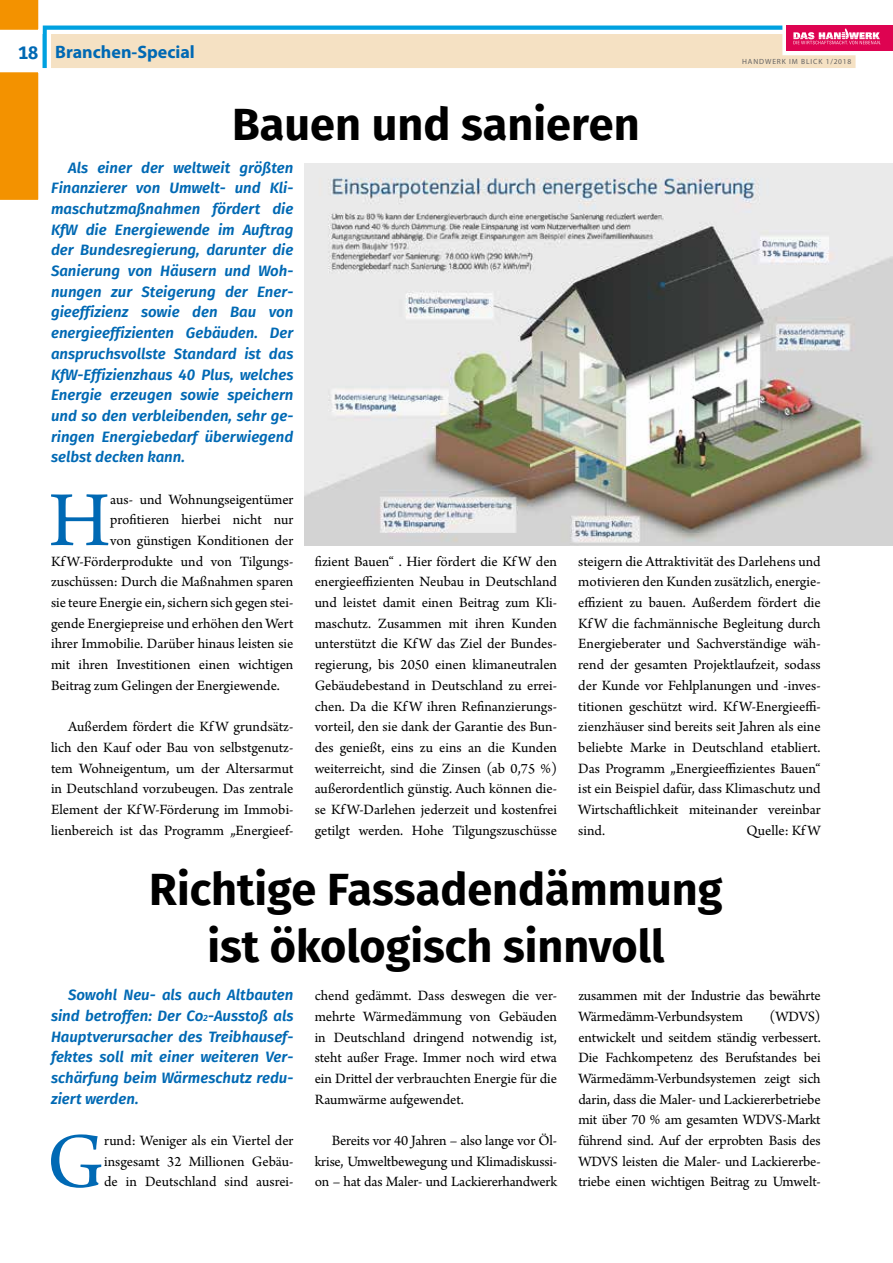
<style>
.page{position:relative;width:893px;height:1263px;background:#fff}
.page>*{position:absolute;margin:0;border:0;box-sizing:border-box;transform-origin:0 0}
.t1{font:81.9px "Arno Pro";color:#0069b4}
.t2{font:700 45px/56.2px "Fira Sans";color:#000;text-align:center}
.t3{font:700 18px "Myriad Pro";color:#0069b4}
.t4{font:700 18px "Fira Sans";color:#0069b4}
.t5{font:15px/20.7px "Arno Pro";letter-spacing:-.005em;color:#000;text-align:justify}
.t6{font:italic 600 15px/20.7px "Fira Sans";color:#0069b4;text-align:justify}
.t7{font:7.5px "Myriad Pro";letter-spacing:.12em;color:#646363}
.s1{font-size:8.7px}
</style>
<div class="page">
<img style="left:304px;top:163px;width:589px;height:382px">
<div style="left:787px;top:26px;width:106px;height:25px;background:#de0351"></div>
<svg style="left:0;top:0;width:881px;height:206px"></svg>
<p class="t4" style="left:18px;top:38px;width:22px">18</p>
<p class="t3" style="left:55px;top:40px;width:141px">Branchen-Special</p>
<p class="t7" style="left:742px;top:57px;width:111px">HANDWERK IM BLICK 1/2018</p>
<h2 class="t2" style="left:232px;top:93px;width:409px">Bauen und sanieren</h2>
<p class="t6" style="left:51px;top:156px;width:244px;text-indent:17px">Als einer der weltweit größten Finanzierer von Umwelt- und Kli&shy;maschutzmaßnahmen fördert die KfW die Energiewende im Auftrag der Bundesregierung, darunter die Sanierung von Häusern und Woh&shy;nungen zur Steigerung der Ener&shy;gieeffizienz sowie den Bau von energieeffizienten Gebäuden. Der anspruchsvollste Standard ist das KfW-Effizienzhaus 40 Plus, welches Energie erzeugen sowie speichern und so den verbleibenden, sehr ge&shy;ringen Energiebedarf überwiegend selbst decken kann.</p>
<h1 class="t1" style="left:49px;top:474px;width:63px">H</h1>
<p class="t5" style="left:110px;top:490px;width:185px">aus- und Wohnungseigentümer</p>
<p class="t5" style="left:110px;top:510px;width:185px">profitieren hierbei nicht nur</p>
<p class="t5" style="left:110px;top:531px;width:185px">von günstigen Konditionen der</p>
<p class="t5" style="left:51px;top:552px;width:244px">Kf W-Förderprodukte und von Tilgungs-</p>
<p class="t5" style="left:51px;top:572px;width:244px">zuschüssen: Durch die Maßnahmen sparen</p>
<p class="t5" style="left:51px;top:593px;width:244px">sie teure Energie ein, sichern sich gegen stei-</p>
<p class="t5" style="left:51px;top:614px;width:244px">gende Energiepreise und erhöhen den Wert</p>
<p class="t5" style="left:51px;top:634px;width:244px">ihrer Immobilie. Darüber hinaus leisten sie</p>
<p class="t5" style="left:51px;top:655px;width:244px">mit ihren Investitionen einen wichtigen</p>
<p class="t5" style="left:51px;top:676px;width:230px">Beitrag zum Gelingen der Energiewende.</p>
<p class="t5" style="left:51px;top:717px;width:244px;text-indent:17px">Außerdem fördert die Kf W grundsätz&shy;lich den Kauf oder Bau von selbstgenutz&shy;tem Wohneigentum, um der Altersarmut in Deutschland vorzubeugen. Das zentrale Element der Kf W-Förderung im Immobi&shy;lienbereich ist das Programm „Energieef-</p>
<p class="t5" style="left:315px;top:552px;width:244px">fizient Bauen“ . Hier fördert die Kf W den energieeffizienten Neubau in Deutschland und leistet damit einen Beitrag zum Kli&shy;maschutz. Zusammen mit ihren Kunden unterstützt die Kf W das Ziel der Bundes&shy;regierung, bis 2050 einen klimaneutralen Gebäudebestand in Deutschland zu errei&shy;chen. Da die Kf W ihren Refinanzierungs&shy;vorteil, den sie dank der Garantie des Bun&shy;des genießt, eins zu eins an die Kunden weiterreicht, sind die Zinsen (ab 0,75 %) außerordentlich günstig. Auch können die&shy;se Kf W-Darlehen jederzeit und kostenfrei getilgt werden. Hohe Tilgungszuschüsse</p>
<p class="t5" style="left:578px;top:552px;width:244px">steigern die Attraktivität des Darlehens und motivieren den Kunden zusätzlich, energie&shy;effizient zu bauen. Außerdem fördert die Kf W die fachmännische Begleitung durch Energieberater und Sachverständige wäh&shy;rend der gesamten Projektlaufzeit, sodass der Kunde vor Fehlplanungen und -inves&shy;titionen geschützt wird. Kf W-Energieeffi&shy;zienzhäuser sind bereits seit Jahren als eine beliebte Marke in Deutschland etabliert.<br>Das Programm „Energieeffizientes Bauen“ ist ein Beispiel dafür, dass Klimaschutz und Wirtschaftlichkeit miteinander vereinbar sind.</p>
<p class="t5" style="left:747px;top:820px;width:76px">Quelle: Kf W</p>
<h2 class="t2" style="left:149px;top:858px;width:575px">Richtige Fassadendämmung ist ökologisch sinnvoll</h2>
<p class="t6" style="left:51px;top:984px;width:244px;text-indent:17px">Sowohl Neu- als auch Altbauten sind betroffen: Der Co<span class="s1">2</span>-Ausstoß als Hauptverursacher des Treibhausef&shy;fektes soll mit einer weiteren Ver&shy;schärfung beim Wärmeschutz redu&shy;ziert werden.</p>
<h1 class="t1" style="left:47px;top:1115px;width:59px">G</h1>
<p class="t5" style="left:104px;top:1131px;width:191px">rund: Weniger als ein Viertel der insgesamt 32 Millionen Gebäu&shy;de in Deutschland sind ausrei-</p>
<p class="t5" style="left:578px;top:986px;width:244px">zusammen mit der Industrie das bewährte<br>Wärmedämm-Verbundsystem</p>
<p class="t5" style="left:315px;top:986px;width:244px">chend gedämmt. Dass deswegen die ver&shy;mehrte Wärmedämmung von Gebäuden in Deutschland dringend notwendig ist, steht außer Frage. Immer noch wird etwa ein Drittel der verbrauchten Energie für die Raumwärme aufgewendet.</p>
<p class="t5" style="left:315px;top:1131px;width:244px;text-indent:17px">Bereits vor 40 Jahren – also lange vor Öl&shy;krise, Umweltbewegung und Klimadiskussi&shy;on – hat das Maler- und Lackiererhandwerk</p>
<p class="t5" style="left:578px;top:1007px;width:244px;text-indent:191px">(WDVS) entwickelt und seitdem ständig verbessert.<br>Die Fachkompetenz des Berufstandes bei Wärmedämm-Verbundsystemen zeigt sich darin, dass die Maler- und Lackiererbetriebe mit über 70 % am gesamten WDVS-Markt führend sind. Auf der erprobten Basis des WDVS leisten die Maler- und Lackiererbe&shy;triebe einen wichtigen Beitrag zu Umwelt-</p>
</div>
